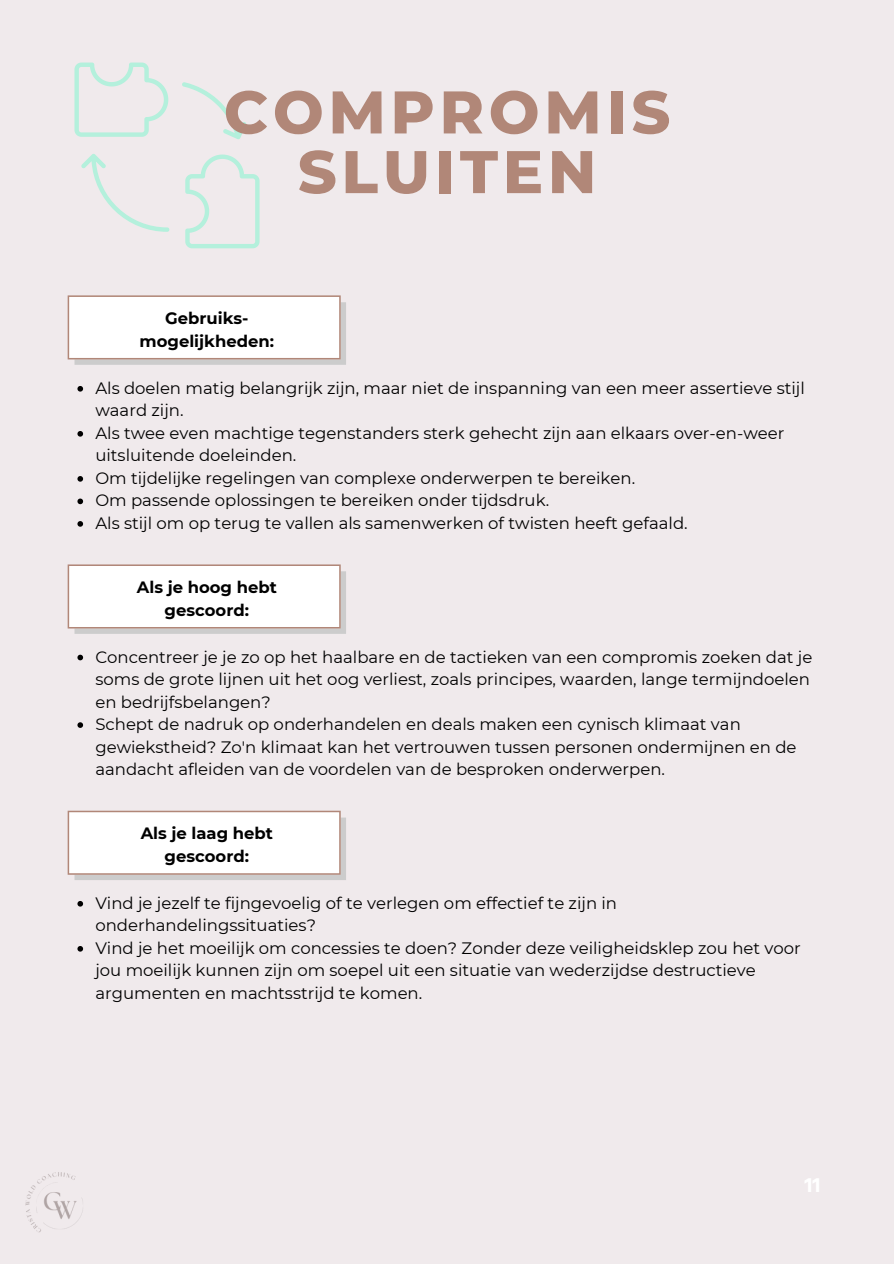
<style>
.page{position:relative;width:894px;height:1264px;background:#fff}
.page>*{position:absolute;margin:0;border:0;box-sizing:border-box;transform-origin:0 0}
.t1{font:800 60px/59.7px "Montserrat";letter-spacing:.08em;color:#b18778;text-align:center}
.t2{font:700 21px "Hind Madurai";color:#fff}
.t3{font:16.5px/22.5px "Montserrat";color:#000}
.t4{font:700 16.35px/22.8px "Montserrat";color:#000;text-align:center}
</style>
<div class="page">
<div style="left:0;top:0;width:893px;height:1263px;background:#f0eaec"></div>
<svg style="left:68px;top:295px;width:278px;height:70px;background:#f6f3f3"></svg>
<svg style="left:77px;top:386px;width:6px;height:5px"></svg>
<svg style="left:77px;top:431px;width:6px;height:5px"></svg>
<svg style="left:77px;top:476px;width:6px;height:5px"></svg>
<svg style="left:77px;top:498px;width:6px;height:6px"></svg>
<svg style="left:77px;top:521px;width:6px;height:5px"></svg>
<svg style="left:68px;top:564px;width:278px;height:70px;background:#f6f3f3"></svg>
<svg style="left:77px;top:654px;width:6px;height:6px"></svg>
<svg style="left:77px;top:722px;width:6px;height:6px"></svg>
<svg style="left:68px;top:810px;width:278px;height:70px;background:#f6f3f3"></svg>
<svg style="left:77px;top:901px;width:6px;height:5px"></svg>
<svg style="left:77px;top:946px;width:6px;height:5px"></svg>
<img style="left:25px;top:1172px;width:58px;height:61px">
<svg style="left:74px;top:63px;width:185px;height:185px"></svg>
<p class="t1" style="left:224px;top:82px;width:448px">COMPROMIS<br>SLUITEN</p>
<p class="t4" style="left:139px;top:307px;width:136px">Gebruiks&shy;mogelijkheden:</p>
<h1 class="t3" style="left:95px;top:376px;width:710px">Als doelen matig belangrijk zijn, maar niet de inspanning van een meer assertieve stijl waard zijn.</h1>
<p class="t3" style="left:95px;top:422px;width:690px">Als twee even machtige tegenstanders sterk gehecht zijn aan elkaars over-en-weer uitsluitende doeleinden.</p>
<h3 class="t3" style="left:95px;top:467px;width:541px">Om tijdelijke regelingen van complexe onderwerpen te bereiken.</h3>
<p class="t3" style="left:95px;top:489px;width:455px">Om passende oplossingen te bereiken onder tijdsdruk.</p>
<p class="t3" style="left:95px;top:512px;width:593px">Als stijl om op terug te vallen als samenwerken of twisten heeft gefaald.</p>
<p class="t4" style="left:137px;top:575px;width:141px">Als je hoog hebt gescoord:</p>
<p class="t3" style="left:95px;top:645px;width:718px">Concentreer je je zo op het haalbare en de tactieken van een compromis zoeken dat je soms de grote lijnen uit het oog verliest, zoals principes, waarden, lange termijndoelen en bedrijfsbelangen?</p>
<p class="t3" style="left:95px;top:713px;width:702px">Schept de nadruk op onderhandelen en deals maken een cynisch klimaat van gewiekstheid? Zo'n klimaat kan het vertrouwen tussen personen ondermijnen en de aandacht afleiden van de voordelen van de besproken onderwerpen.</p>
<p class="t4" style="left:141px;top:822px;width:134px">Als je laag hebt gescoord:</p>
<h3 class="t3" style="left:95px;top:891px;width:523px">Vind je jezelf te fijngevoelig of te verlegen om effectief te zijn in onderhandelingssituaties?</h3>
<p class="t3" style="left:95px;top:936px;width:706px">Vind je het moeilijk om concessies te doen? Zonder deze veiligheidsklep zou het voor jou moeilijk kunnen zijn om soepel uit een situatie van wederzijdse destructieve argumenten en machtsstrijd te komen.</p>
<p class="t2" style="left:804px;top:1170px;width:17px">11</p>
</div>
